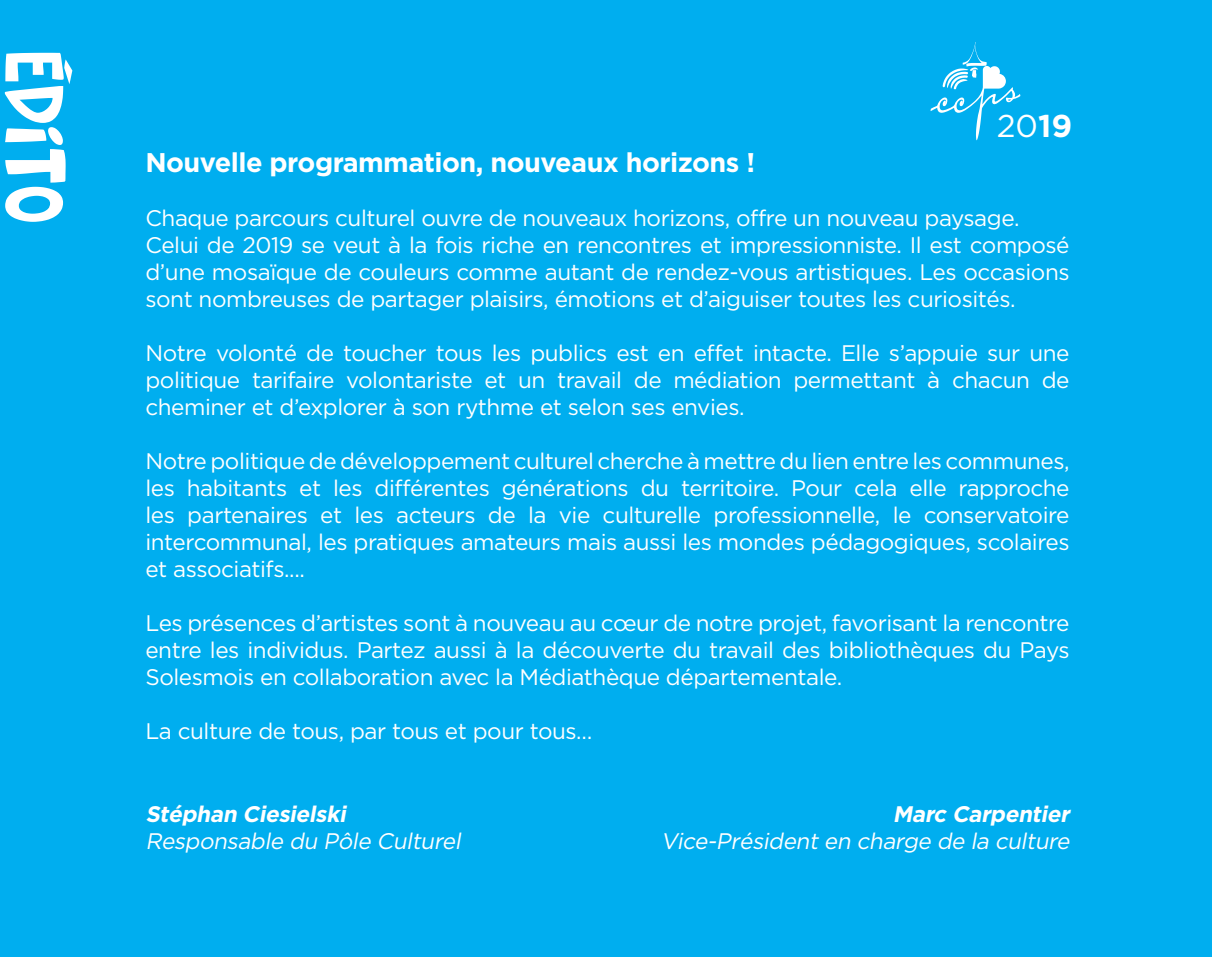
<style>
.page{position:relative;width:1212px;height:957px;background:#00aeef}
.page>*{position:absolute;margin:0;border:0;box-sizing:border-box;transform-origin:0 0}
.t1{font:83.25px "FOP Title Style Font";color:#fff}
.t2{font:31.5px "Gotham";color:#fff}
.t3{font:700 27px "Gotham";letter-spacing:-.02em;color:#fff}
.t4{font:22.5px/27px "Gotham";letter-spacing:-.02em;color:#fff;text-align:justify}
.t5{font:italic 22.5px "Gotham";color:#fff}
.t6{font:italic 700 22.5px "Gotham";color:#fff}
.s1{font-weight:700}
</style>
<div class="page">
<svg style="left:930px;top:42px;width:90px;height:98px"></svg>
<h1 class="t1" style="left:73px;top:52px;width:172px;rotate:90deg">édito</h1>
<h2 class="t2" style="left:997px;top:108px;width:77px">20<span class="s1">19</span></h2>
<p class="t3" style="left:145px;top:147px;width:611px">Nouvelle programmation, nouveaux horizons !</p>
<p class="t4" style="left:145px;top:204px;width:926px;text-align:left">Chaque parcours culturel ouvre de nouveaux horizons, offre un nouveau paysage.<br>Celui de 2019 se veut à la fois riche en rencontres et impressionniste. Il est composé d’une mosaïque de couleurs comme autant de rendez-vous artistiques. Les occasions sont nombreuses de partager plaisirs, émotions et d’aiguiser toutes les curiosités.</p>
<p class="t4" style="left:145px;top:339px;width:926px">Notre volonté de toucher tous les publics est en effet intacte. Elle s’appuie sur une politique tarifaire volontariste et un travail de médiation permettant à chacun de cheminer et d’explorer à son rythme et selon ses envies.</p>
<p class="t4" style="left:145px;top:447px;width:926px">Notre politique de développement culturel cherche à mettre du lien entre les communes, les habitants et les différentes générations du territoire. Pour cela elle rapproche les partenaires et les acteurs de la vie culturelle professionnelle, le conservatoire intercommunal, les pratiques amateurs mais aussi les mondes pédagogiques, scolaires et associatifs....</p>
<p class="t4" style="left:145px;top:609px;width:926px">Les présences d’artistes sont à nouveau au cœur de notre projet, favorisant la rencontre entre les individus. Partez aussi à la découverte du travail des bibliothèques du Pays Solesmois en collaboration avec la Médiathèque départementale.</p>
<p class="t4" style="left:145px;top:717px;width:449px">La culture de tous, par tous et pour tous…</p>
<p class="t6" style="left:145px;top:801px;width:206px">Stéphan Ciesielski</p>
<p class="t5" style="left:145px;top:828px;width:321px">Responsable du Pôle Culturel</p>
<p class="t6" style="left:893px;top:801px;width:183px">Marc Carpentier</p>
<p class="t5" style="left:661px;top:828px;width:415px">Vice-Président en charge de la culture</p>
</div>
